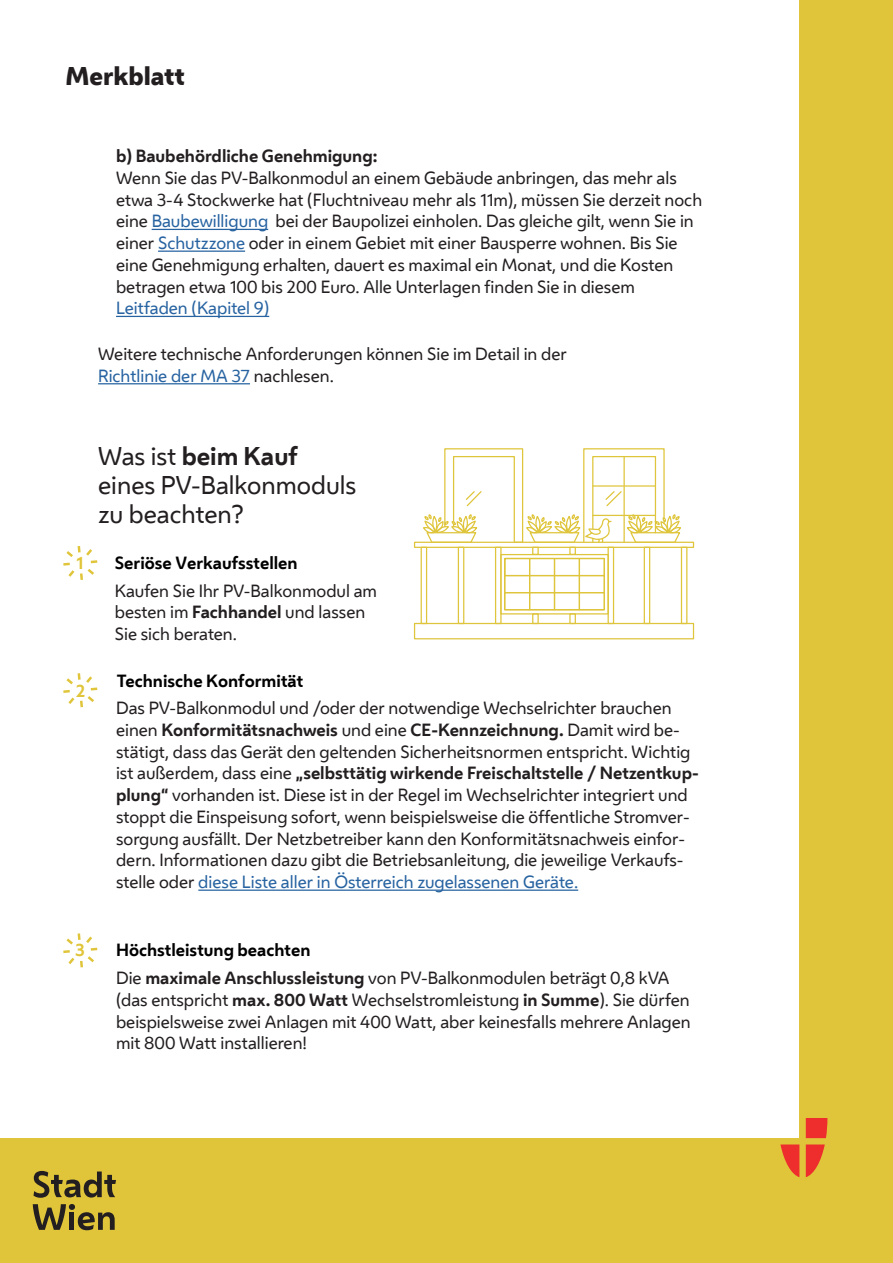
<style>
.page{position:relative;width:893px;height:1263px;background:#fff}
.page>*{position:absolute;margin:0;border:0;box-sizing:border-box;transform-origin:0 0}
.t1{font:24px/28.8px "Wiener Melange";color:#231f20}
.t2{font:800 24px "Wiener Melange";color:#231f20}
.t3{font:16.5px/21.8px "Wiener Melange";color:#231f20}
.t4{font:700 16.5px "Wiener Melange";color:#000}
.t5{font:700 16.5px "Wiener Melange";color:#231f20}
.t6{font:16.5px "Wiener Melange";color:#2763a1}
.t7{font:700 16.5px "Wiener Melange";color:#e0c53a}
.s1{color:#2763a1}
.s2{font-weight:700}
.s3{font-weight:700;color:#000}
</style>
<div class="page">
<div style="left:0;top:1138px;width:893px;height:125px;background:#e0c53a"></div>
<div style="left:799px;top:0;width:94px;height:1138px;background:#e0c53a"></div>
<svg style="left:33px;top:1171px;width:83px;height:27px"></svg>
<svg style="left:33px;top:1204px;width:82px;height:26px"></svg>
<svg style="left:780px;top:1144px;width:19px;height:33px"></svg>
<svg style="left:806px;top:1118px;width:21px;height:20px"></svg>
<svg style="left:806px;top:1144px;width:19px;height:33px"></svg>
<svg style="left:63px;top:546px;width:34px;height:34px"></svg>
<div style="left:414px;top:623px;width:280px;height:16px;border:1px solid #dfc53b"></div>
<div style="left:414px;top:542px;width:280px;height:6px;border:1px solid #dfc53b"></div>
<div style="left:421px;top:547px;width:6px;height:77px;border:1px solid #dfc53b"></div>
<div style="left:458px;top:547px;width:6px;height:77px;border:1px solid #dfc53b"></div>
<div style="left:495px;top:547px;width:7px;height:77px;border:1px solid #dfc53b"></div>
<div style="left:532px;top:613px;width:7px;height:11px;border:1px solid #dfc53b"></div>
<div style="left:608px;top:547px;width:6px;height:77px;border:1px solid #dfc53b"></div>
<div style="left:644px;top:547px;width:6px;height:77px;border:1px solid #dfc53b"></div>
<div style="left:681px;top:547px;width:6px;height:77px;border:1px solid #dfc53b"></div>
<div style="left:532px;top:547px;width:7px;height:8px;border:1px solid #dfc53b"></div>
<div style="left:569px;top:613px;width:7px;height:11px;border:1px solid #dfc53b"></div>
<div style="left:569px;top:547px;width:7px;height:8px;border:1px solid #dfc53b"></div>
<div style="left:500px;top:554px;width:109px;height:60px;border:1px solid #dfc53b"></div>
<svg style="left:504px;top:557px;width:101px;height:54px"></svg>
<div style="left:529px;top:558px;width:26px;height:18px;border:1px solid #dfc53b"></div>
<div style="left:554px;top:558px;width:26px;height:18px;border:1px solid #dfc53b"></div>
<div style="left:579px;top:558px;width:26px;height:18px;border:1px solid #dfc53b"></div>
<div style="left:504px;top:575px;width:26px;height:18px;border:1px solid #dfc53b"></div>
<div style="left:529px;top:575px;width:26px;height:18px;border:1px solid #dfc53b"></div>
<div style="left:554px;top:575px;width:26px;height:18px;border:1px solid #dfc53b"></div>
<div style="left:579px;top:575px;width:26px;height:18px;border:1px solid #dfc53b"></div>
<div style="left:504px;top:592px;width:26px;height:18px;border:1px solid #dfc53b"></div>
<div style="left:529px;top:592px;width:26px;height:18px;border:1px solid #dfc53b"></div>
<div style="left:554px;top:592px;width:26px;height:18px;border:1px solid #dfc53b"></div>
<div style="left:579px;top:592px;width:26px;height:18px;border:1px solid #dfc53b"></div>
<svg style="left:422px;top:448px;width:260px;height:96px"></svg>
<svg style="left:63px;top:673px;width:34px;height:34px"></svg>
<hr style="left:198px;top:889px;width:380px;height:2px;background:#2763a1">
<svg style="left:63px;top:933px;width:34px;height:34px"></svg>
<hr style="left:152px;top:229px;width:116px;height:1px;background:#2763a1">
<hr style="left:158px;top:251px;width:87px;height:1px;background:#2763a1">
<hr style="left:116px;top:316px;width:153px;height:1px;background:#2763a1">
<hr style="left:98px;top:383px;width:152px;height:1px;background:#2763a1">
<h1 class="t2" style="left:65px;top:62px;width:121px">Merkblatt</h1>
<p class="t5" style="left:116px;top:149px;width:263px">b) Baubehördliche Genehmigung:</p>
<p class="t3" style="left:116px;top:167px;width:588px">Wenn Sie das PV-Balkonmodul an einem Gebäude anbringen, das mehr als etwa 3-4 Stockwerke hat (Fluchtniveau mehr als 11m), müssen Sie derzeit noch eine <span class="s1">Baubewilligung</span> bei der Baupolizei einholen. Das gleiche gilt, wenn Sie in einer <span class="s1">Schutzzone</span> oder in einem Gebiet mit einer Bausperre wohnen. Bis Sie eine Genehmigung erhalten, dauert es maximal ein Monat, und die Kosten betragen etwa 100 bis 200 Euro. Alle Unterlagen finden Sie in diesem</p>
<p class="t6" style="left:116px;top:299px;width:155px">Leitfaden (Kapitel 9)</p>
<p class="t3" style="left:98px;top:343px;width:470px">Weitere technische Anforderungen können Sie im Detail in der<br><span class="s1">Richtlinie der MA 37</span> nachlesen.</p>
<h1 class="t1" style="left:98px;top:442px;width:260px">Was ist <span class="s2">beim Kauf </span>eines PV-Balkonmoduls zu beachten?</h1>
<p class="t7" style="left:76px;top:556px;width:9px">1</p>
<p class="t4" style="left:115px;top:555px;width:184px">Seriöse Verkaufsstellen</p>
<p class="t3" style="left:115px;top:580px;width:264px">Kaufen Sie Ihr PV-Balkonmodul am besten im <span class="s2">Fachhandel</span> und lassen<br>Sie sich beraten.</p>
<p class="t7" style="left:76px;top:683px;width:11px">2</p>
<p class="t4" style="left:117px;top:673px;width:188px">Technische Konformität</p>
<p class="t3" style="left:116px;top:697px;width:584px">Das PV-Balkonmodul und /oder der notwendige Wechselrichter brauchen einen <span class="s2">Konformitätsnachweis</span> und eine <span class="s2">CE-Kennzeichnung.</span> Damit wird be&shy;stätigt, dass das Gerät den geltenden Sicherheitsnormen entspricht. Wichtig ist außerdem, dass eine <span class="s2">„selbsttätig wirkende Freischaltstelle / Netzentkup&shy;plung“</span> vorhanden ist. Diese ist in der Regel im Wechselrichter integriert und stoppt die Einspeisung sofort, wenn beispielsweise die öffentliche Stromver&shy;sorgung ausfällt. Der Netzbetreiber kann den Konformitätsnachweis einfor&shy;dern. Informationen dazu gibt die Betriebsanleitung, die jeweilige Verkaufs&shy;stelle oder <span class="s1">diese Liste aller in Österreich zugelassenen Geräte.</span></p>
<p class="t7" style="left:75px;top:943px;width:11px">3</p>
<p class="t3" style="left:116px;top:936px;width:555px;line-height:27.9px"><span class="s3">Höchstleistung beachten<br></span>Die <span class="s2">maximale Anschlussleistung</span> von PV-Balkonmodulen beträgt 0,8 kVA</p>
<p class="t3" style="left:116px;top:989px;width:576px;text-align:justify">(das entspricht <span class="s2">max. 800 Watt</span> Wechselstromleistung <span class="s2">in Summe</span>). Sie dürfen beispielsweise zwei Anlagen mit 400 Watt, aber keinesfalls mehrere Anlagen mit 800 Watt installieren!</p>
</div>
